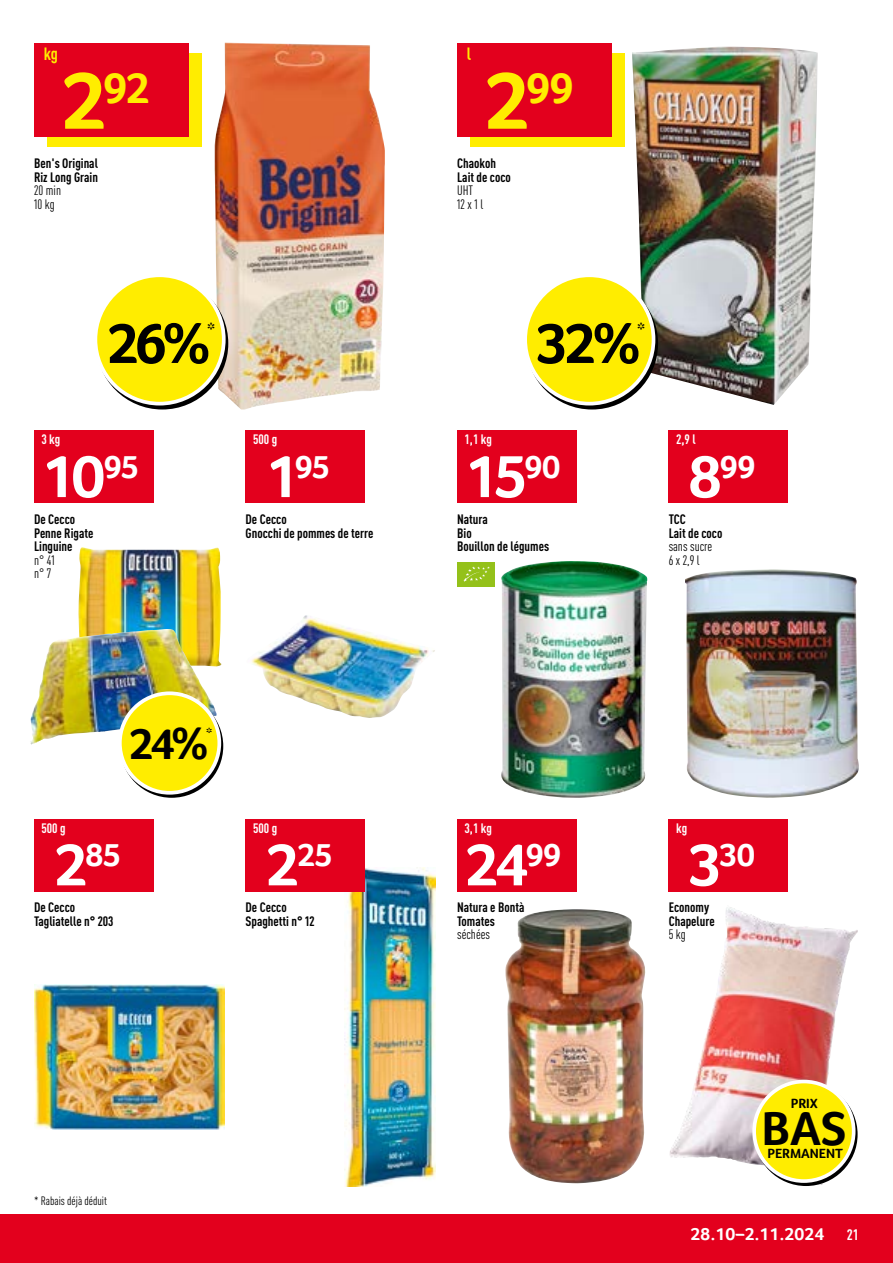
<style>
.page{position:relative;width:893px;height:1263px;background:#fff}
.page>*{position:absolute;margin:0;border:0;box-sizing:border-box;transform-origin:0 0}
.Preis_weiss{font:700 61.5px "Transgourmet";color:#fff}
.Rabattbutton{font:700 58.5px "Transgourmet";color:#000}
.t1{font:700 48.9px "Transgourmet";color:#000}
.Rabattbutton-2{font:700 45px "Transgourmet";color:#000}
.Preis_HOT{font:700 44.55px "Transgourmet";color:#ffed00}
.Preis_weiss-2{font:700 33.3px "Transgourmet";letter-spacing:-.03em;color:#fff}
.Rabattbutton-3{font:700 19.5px "Transgourmet";color:#000}
.t2{font:700 18px "Transgourmet";letter-spacing:.01em;color:#fff}
.Unit_HOT{font:700 condensed 17.55px "DINOT";color:#ffed00}
.t3{font:700 condensed 15px "DINOT";color:#fff}
.Rabattbutton-4{font:700 15px "Transgourmet";color:#000}
.t4{font:700 13.65px "Transgourmet";color:#000}
.t5{font:700 condensed 13.5px/13.5px "DINOT";color:#000}
.t6{font:condensed 13.5px "DINOT";color:#000}
.Unit_weiss{font:700 condensed 13.5px "DINOT";color:#fff}
.t7{font:condensed 12px "DINOT";color:#000}
.s1{font-size:84px}
.s2{font-size:61.5px}
</style>
<div class="page">
<div style="left:0;top:1214px;width:893px;height:49px;background:#e3001d"></div>
<img style="left:215px;top:43px;width:170px;height:366px">
<img style="left:632px;top:47px;width:186px;height:358px">
<img style="left:34px;top:984px;width:190px;height:145px">
<img style="left:345px;top:867px;width:91px;height:319px">
<img style="left:505px;top:909px;width:141px;height:274px">
<img style="left:670px;top:907px;width:176px;height:278px">
<img style="left:78px;top:547px;width:144px;height:119px">
<img style="left:251px;top:615px;width:184px;height:103px">
<img style="left:501px;top:561px;width:146px;height:237px">
<img style="left:685px;top:569px;width:174px;height:229px">
<img style="left:30px;top:629px;width:166px;height:116px">
<div style="left:47px;top:53px;width:155px;height:94px;background:#ffed00"></div>
<div style="left:34px;top:43px;width:155px;height:93px;background:#e3001d"></div>
<div style="left:95px;top:275px;width:129px;height:129px;background:#ffed00;border-radius:50%"></div>
<div style="left:94px;top:273px;width:132px;height:132px;border:4px solid #fff;border-radius:50%"></div>
<div style="left:470px;top:53px;width:155px;height:94px;background:#ffed00"></div>
<div style="left:457px;top:43px;width:155px;height:93px;background:#e3001d"></div>
<svg style="left:528px;top:279px;width:128px;height:129px"></svg>
<div style="left:525px;top:275px;width:128px;height:129px;background:#ffed00;border-radius:50%"></div>
<div style="left:523px;top:273px;width:132px;height:132px;border:4px solid #fff;border-radius:50%"></div>
<div style="left:34px;top:819px;width:119px;height:72px;background:#e3001d"></div>
<div style="left:246px;top:819px;width:119px;height:72px;background:#e3001d"></div>
<div style="left:457px;top:819px;width:119px;height:72px;background:#e3001d"></div>
<div style="left:669px;top:819px;width:119px;height:72px;background:#e3001d"></div>
<div style="left:754px;top:1083px;width:104px;height:103px;border:4px solid #000;border-radius:50%"></div>
<div style="left:754px;top:1081px;width:100px;height:100px;background:#ffed00;border-radius:50%"></div>
<div style="left:752px;top:1080px;width:103px;height:103px;border:4px solid #fff;border-radius:50%"></div>
<div style="left:34px;top:431px;width:119px;height:72px;background:#e3001d"></div>
<div style="left:120px;top:693px;width:99px;height:100px;background:#ffed00;border-radius:50%"></div>
<div style="left:118px;top:691px;width:103px;height:104px;border:4px solid #fff;border-radius:50%"></div>
<div style="left:246px;top:431px;width:119px;height:72px;background:#e3001d"></div>
<div style="left:457px;top:431px;width:119px;height:72px;background:#e3001d"></div>
<div style="left:457px;top:562px;width:38px;height:25px;background:#94c11a"></div>
<svg style="left:463px;top:566px;width:27px;height:16px"></svg>
<div style="left:669px;top:431px;width:119px;height:72px;background:#e3001d"></div>
<p class="Unit_HOT" style="left:44px;top:43px;width:16px">kg</p>
<p class="Unit_HOT" style="left:467px;top:43px;width:6px">l</p>
<p class="Preis_HOT" style="left:61px;top:62px;width:91px"><span class="s1">2</span>92</p>
<p class="Preis_HOT" style="left:484px;top:62px;width:92px"><span class="s1">2</span>99</p>
<p class="t5" style="left:34px;top:156px;width:66px">Ben's Original<br>Riz Long Grain</p>
<p class="t6" style="left:34px;top:182px;width:29px">20 min</p>
<p class="t6" style="left:34px;top:196px;width:22px">10 kg</p>
<p class="t5" style="left:457px;top:156px;width:55px">Chaokoh<br>Lait de coco</p>
<p class="t6" style="left:457px;top:182px;width:18px">UHT</p>
<p class="t6" style="left:457px;top:196px;width:28px">12 x 1 l</p>
<p class="Rabattbutton" style="left:107px;top:309px;width:106px">26%</p>
<p class="Rabattbutton-3" style="left:207px;top:318px;width:10px">*</p>
<p class="Rabattbutton" style="left:536px;top:309px;width:106px">32%</p>
<p class="Rabattbutton-3" style="left:637px;top:318px;width:10px">*</p>
<p class="Unit_weiss" style="left:41px;top:431px;width:20px">3 kg</p>
<p class="Unit_weiss" style="left:253px;top:431px;width:26px">500 g</p>
<p class="Unit_weiss" style="left:465px;top:431px;width:29px">1,1 kg</p>
<p class="Unit_weiss" style="left:676px;top:431px;width:21px">2,9 l</p>
<p class="Preis_weiss" style="left:42px;top:440px;width:99px">10<sup>95</sup></p>
<p class="Preis_weiss-2" style="left:265px;top:447px;width:66px"><span class="s2">1</span>95</p>
<p class="Preis_weiss" style="left:465px;top:440px;width:97px">15<sup>90</sup></p>
<p class="Preis_weiss-2" style="left:688px;top:447px;width:69px"><span class="s2">8</span>99</p>
<p class="t5" style="left:34px;top:512px;width:61px">De Cecco<br>Penne Rigate<br>Linguine</p>
<p class="t6" style="left:34px;top:552px;width:22px">n° 41</p>
<p class="t6" style="left:34px;top:565px;width:19px">n° 7</p>
<p class="t5" style="left:246px;top:512px;width:129px">De Cecco<br>Gnocchi de pommes de terre</p>
<p class="t5" style="left:457px;top:512px;width:94px">Natura<br>Bio<br>Bouillon de légumes</p>
<p class="t5" style="left:669px;top:512px;width:55px">TCC<br>Lait de coco</p>
<p class="t6" style="left:669px;top:538px;width:45px">sans sucre</p>
<p class="t6" style="left:669px;top:552px;width:33px">6 x 2,9 l</p>
<p class="Rabattbutton-2" style="left:129px;top:718px;width:81px">24%</p>
<p class="Rabattbutton-4" style="left:206px;top:724px;width:8px">*</p>
<p class="Unit_weiss" style="left:41px;top:819px;width:26px">500 g</p>
<p class="Unit_weiss" style="left:253px;top:819px;width:26px">500 g</p>
<p class="Unit_weiss" style="left:465px;top:819px;width:29px">3,1 kg</p>
<p class="Unit_weiss" style="left:676px;top:819px;width:13px">kg</p>
<p class="Preis_weiss-2" style="left:54px;top:835px;width:69px"><span class="s2">2</span>85</p>
<p class="Preis_weiss-2" style="left:265px;top:835px;width:69px"><span class="s2">2</span>25</p>
<p class="Preis_weiss" style="left:465px;top:828px;width:98px">24<sup>99</sup></p>
<p class="Preis_weiss-2" style="left:688px;top:835px;width:68px"><span class="s2">3</span>30</p>
<p class="t5" style="left:34px;top:900px;width:81px">De Cecco<br>Tagliatelle n° 203</p>
<p class="t5" style="left:246px;top:900px;width:70px">De Cecco<br>Spaghetti n° 12</p>
<p class="t5" style="left:457px;top:900px;width:69px">Natura e Bontà<br>Tomates</p>
<p class="t6" style="left:457px;top:927px;width:34px">séchées</p>
<p class="t5" style="left:669px;top:900px;width:48px">Economy<br>Chapelure</p>
<p class="t6" style="left:669px;top:927px;width:19px">5 kg</p>
<p class="t4" style="left:791px;top:1095px;width:29px">PRIX</p>
<p class="t1" style="left:761px;top:1099px;width:86px">BAS</p>
<p class="t4" style="left:767px;top:1145px;width:77px">PERMANENT</p>
<p class="t7" style="left:34px;top:1194px;width:75px">* Rabais déjà déduit</p>
<p class="t2" style="left:691px;top:1224px;width:135px">28.10–2.11.2024</p>
<p class="t3" style="left:847px;top:1226px;width:14px">21</p>
</div>
